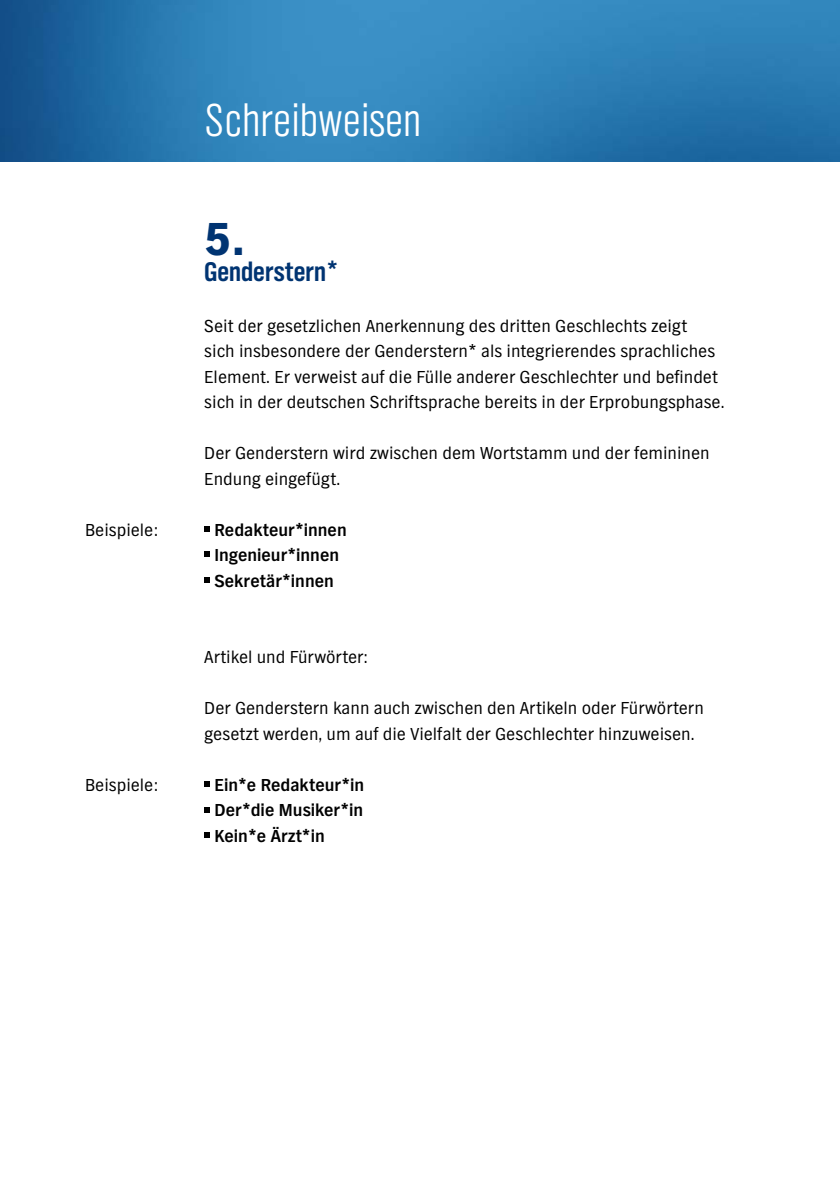
<style>
.page{position:relative;width:840px;height:1191px;background:#fff}
.page>*{position:absolute;margin:0;border:0;box-sizing:border-box;transform-origin:0 0}
.t1{font:300 48px "NDR Sans Cond";color:#fff}
.t2{font:900 48px "NDR Sans";color:#003472}
.t3{font:700 28px "NDR Sans Cond";color:#003472}
.t4{font:18px/25.6px "NDR Sans";color:#000}
.t5{font:700 18px/25.6px "NDR Sans";color:#000}
</style>
<div class="page">
<img style="left:0;top:0;width:839px;height:162px">
<svg style="left:204px;top:526px;width:6px;height:6px"></svg>
<svg style="left:204px;top:551px;width:6px;height:6px"></svg>
<svg style="left:204px;top:577px;width:6px;height:6px"></svg>
<svg style="left:204px;top:781px;width:6px;height:6px"></svg>
<svg style="left:204px;top:807px;width:6px;height:5px"></svg>
<svg style="left:204px;top:832px;width:6px;height:6px"></svg>
<p class="t4" style="left:85px;top:517px;width:74px">Beispiele:</p>
<p class="t4" style="left:85px;top:772px;width:74px">Beispiele:</p>
<h1 class="t1" style="left:204px;top:95px;width:218px">Schreibweisen</h1>
<h1 class="t2" style="left:204px;top:213px;width:43px">5.</h1>
<h2 class="t3" style="left:204px;top:256px;width:134px">Genderstern*</h2>
<p class="t4" style="left:204px;top:313px;width:521px">Seit der gesetzlichen Anerkennung des dritten Geschlechts zeigt<br>sich insbesondere der Genderstern* als integrierendes sprachliches Element. Er verweist auf die Fülle anderer Geschlechter und befindet sich in der deutschen Schriftsprache bereits in der Erprobungsphase.</p>
<p class="t4" style="left:204px;top:440px;width:506px">Der Genderstern wird zwischen dem Wortstamm und der femininen<br>Endung eingefügt.</p>
<p class="t5" style="left:214px;top:517px;width:134px">Redakteur*innen<br>Ingenieur*innen<br>Sekretär*innen</p>
<p class="t4" style="left:204px;top:644px;width:164px">Artikel und Fürwörter:</p>
<p class="t4" style="left:204px;top:695px;width:500px">Der Genderstern kann auch zwischen den Artikeln oder Fürwörtern gesetzt werden, um auf die Vielfalt der Geschlechter hinzuweisen.</p>
<p class="t5" style="left:214px;top:772px;width:151px;text-align:justify">Ein*e Redakteur*in Der*die Musiker*in Kein*e Ärzt*in</p>
</div>
